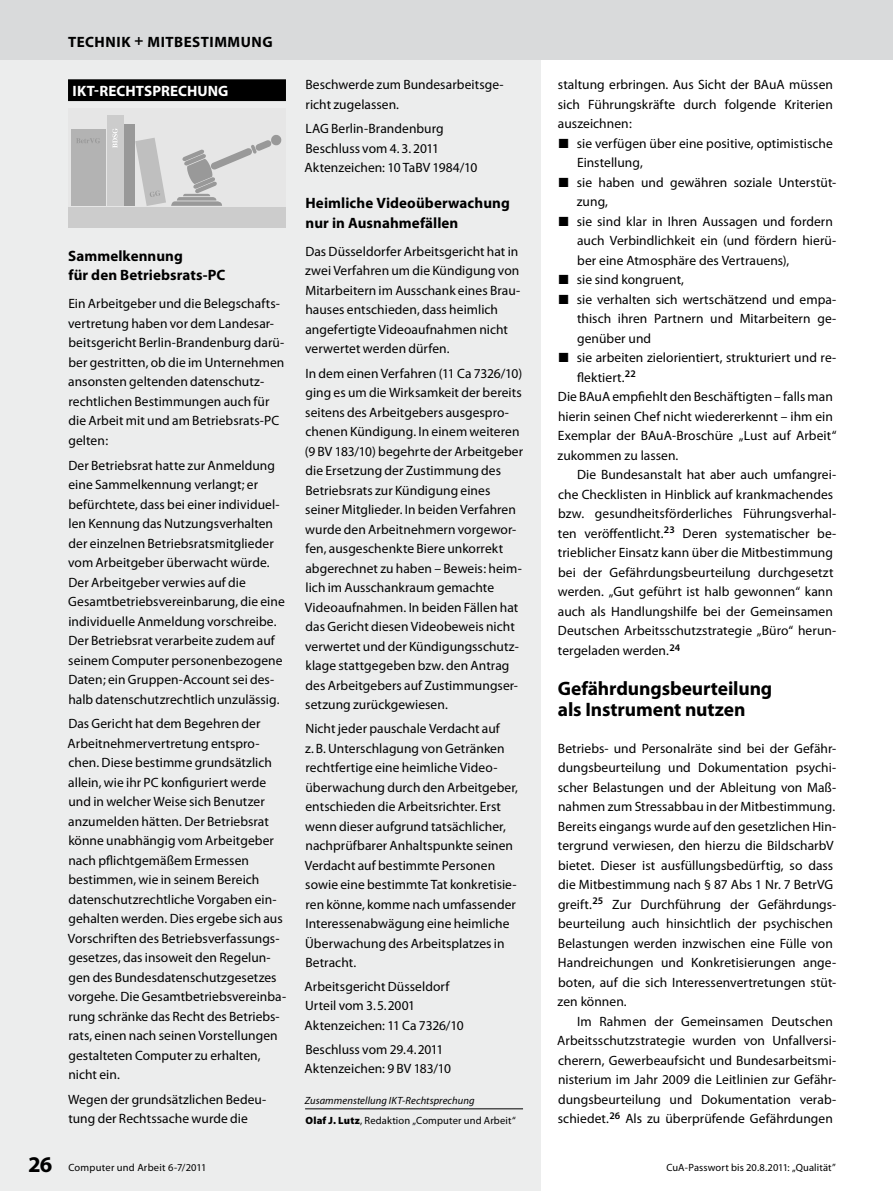
<style>
.page{position:relative;width:893px;height:1191px;background:#fff}
.page>*{position:absolute;margin:0;border:0;box-sizing:border-box;transform-origin:0 0}
.t1{font:700 19.5px/21px "Myriad Pro";letter-spacing:-.005em;color:#000}
.t2{font:700 15px/19.5px "Myriad Pro";letter-spacing:.005em;color:#000}
.t3{font:700 15px "Myriad Pro";letter-spacing:.035em;color:#000}
.t4{font:700 15px "Myriad Pro";letter-spacing:.005em;color:#fff}
.t5{font:13.5px/19.5px "Myriad Pro";letter-spacing:.005em;color:#000}
.t6{font:italic 10.5px/20.2px "Myriad Pro";letter-spacing:.01em;color:#000}
.t7{font:10.5px "Myriad Pro";letter-spacing:.015em;color:#000}
.s1{font-family:"The Mix Expert"}
.s2{font-weight:900;font-style:normal}
.s3{font-style:normal}
.s4{font-weight:700;font-size:22.5px}
</style>
<div class="page">
<div style="left:0;top:60px;width:540px;height:1131px;background:#eceded"></div>
<div style="left:0;top:0;width:893px;height:60px;background:#d9dadb"></div>
<div style="left:68px;top:79px;width:218px;height:22px;background:#000"></div>
<div style="left:68px;top:108px;width:218px;height:119px;background:#e6e6e6"></div>
<div style="left:68px;top:207px;width:218px;height:20px;background:#ccc"></div>
<div style="left:72px;top:129px;width:34px;height:77px;background:#b3b3b3"></div>
<div style="left:107px;top:115px;width:16px;height:91px;background:#ccc"></div>
<div style="left:124px;top:125px;width:10px;height:81px;background:#999"></div>
<svg style="left:77px;top:138px;width:23px;height:5px"></svg>
<svg style="left:112px;top:128px;width:6px;height:20px"></svg>
<svg style="left:135px;top:135px;width:147px;height:71px"></svg>
<hr style="left:305px;top:1108px;width:218px;height:1px;background:#000">
<p class="t3" style="left:68px;top:32px;width:206px">TECHNI K + MITBESTIMMUNG</p>
<p class="t4" style="left:73px;top:81px;width:46px">IKT-Rech</p>
<p class="t4" style="left:136px;top:81px;width:18px">tsprech</p>
<p class="t4" style="left:198px;top:81px;width:31px">ung</p>
<p class="t5" style="left:558px;top:75px;width:277px">staltung erbringen. Aus Sicht der BAuA müssen</p>
<p class="t5" style="left:558px;top:94px;width:277px">sich Führungskräfte durch folgende Kriterien</p>
<p class="t5" style="left:558px;top:114px;width:76px">auszeichnen:</p>
<p class="t5" style="left:558px;top:133px;width:277px"><span class="s1">ó</span> sie verfügen über eine positive, optimistische</p>
<p class="t5" style="left:577px;top:153px;width:67px">Einstellung,</p>
<p class="t5" style="left:558px;top:172px;width:280px"><span class="s1">ó</span> sie haben und gewähren soziale Unterstüt-</p>
<p class="t5" style="left:577px;top:192px;width:33px">zung,</p>
<p class="t5" style="left:558px;top:211px;width:277px"><span class="s1">ó</span> sie sind klar in Ihren Aussagen und fordern</p>
<p class="t5" style="left:577px;top:231px;width:261px">auch Verbindlichkeit ein (und fördern hierü-</p>
<p class="t5" style="left:577px;top:250px;width:213px">ber eine Atmosphäre des Vertrauens),</p>
<p class="t5" style="left:558px;top:270px;width:128px"><span class="s1">ó</span> sie sind kongruent,</p>
<p class="t5" style="left:558px;top:289px;width:280px"><span class="s1">ó</span> sie verhalten sich wertschätzend und empa-</p>
<p class="t5" style="left:577px;top:309px;width:261px">thisch ihren Partnern und Mitarbeitern ge-</p>
<p class="t5" style="left:577px;top:328px;width:76px">genüber und</p>
<p class="t5" style="left:558px;top:348px;width:280px"><span class="s1">ó</span> sie arbeiten zielorientiert, strukturiert und re-</p>
<p class="t5" style="left:577px;top:367px;width:60px">flektiert.<sup>22</sup></p>
<p class="t5" style="left:558px;top:387px;width:276px">Die BAuA empfiehlt den Beschäftigten – falls man</p>
<p class="t5" style="left:558px;top:406px;width:276px">hierin seinen Chef nicht wiedererkennt – ihm ein</p>
<p class="t5" style="left:558px;top:426px;width:280px">Exemplar der BAuA-Broschüre „Lust auf Arbeit“</p>
<p class="t5" style="left:558px;top:445px;width:121px">zukommen zu lassen.</p>
<p class="t5" style="left:577px;top:465px;width:260px">Die Bundesanstalt hat aber auch umfangrei-</p>
<p class="t5" style="left:558px;top:484px;width:277px">che Checklisten in Hinblick auf krankmachendes</p>
<p class="t5" style="left:558px;top:504px;width:280px">bzw. gesundheitsförderliches Führungsverhal-</p>
<p class="t5" style="left:558px;top:523px;width:280px">ten veröffentlicht.<sup>23</sup> Deren systematischer be-</p>
<p class="t5" style="left:558px;top:543px;width:276px">trieblicher Einsatz kann über die Mitbestimmung</p>
<p class="t5" style="left:558px;top:562px;width:277px">bei der Gefährdungsbeurteilung durchgesetzt</p>
<p class="t5" style="left:558px;top:582px;width:277px">werden. „Gut geführt ist halb gewonnen“ kann</p>
<p class="t5" style="left:558px;top:601px;width:276px">auch als Handlungshilfe bei der Gemeinsamen</p>
<p class="t5" style="left:558px;top:621px;width:280px">Deutschen Arbeitsschutzstrategie „Büro“ herun-</p>
<p class="t5" style="left:558px;top:640px;width:124px">tergeladen werden.<sup>24</sup></p>
<h1 class="t1" style="left:558px;top:677px;width:216px">Gefährdungsbeurteilung als Instrument nutzen</h1>
<p class="t5" style="left:558px;top:738px;width:280px">Betriebs- und Personalräte sind bei der Gefähr&shy;dungsbeurteilung und Dokumentation psychi&shy;scher Belastungen und der Ableitung von Maß&shy;nahmen zum Stressabbau in der Mitbestimmung.<br>Bereits eingangs wurde auf den gesetzlichen Hin&shy;tergrund verwiesen, den hierzu die BildscharbV bietet. Dieser ist ausfüllungsbedürftig, so dass die Mitbestimmung nach § 87 Abs 1 Nr. 7 BetrVG greift.<sup>25</sup> Zur Durchführung der Gefährdungs&shy;beurteilung auch hinsichtlich der psychischen Belastungen werden inzwischen eine Fülle von Handreichungen und Konkretisierungen ange&shy;boten, auf die sich Interessenvertretungen stüt&shy;zen können.</p>
<p class="t5" style="left:557px;top:1011px;width:281px;text-indent:20px">Im Rahmen der Gemeinsamen Deutschen Arbeitsschutzstrategie wurden von Unfallversi&shy;cherern, Gewerbeaufsicht und Bundesarbeitsmi&shy;nisterium im Jahr 2009 die Leitlinien zur Gefähr&shy;dungsbeurteilung und Dokumentation verab&shy;schiedet.<sup>26</sup> Als zu überprüfende Gefährdungen</p>
<p class="t5" style="left:305px;top:75px;width:200px">Beschwerde zum Bundesarbeitsge&shy;richt zugelassen.</p>
<p class="t5" style="left:305px;top:119px;width:174px">LAG Berlin-Brandenburg<br>Beschluss vom 4. 3. 2011<br>Aktenzeichen: 10 TaBV 1984/10</p>
<p class="t2" style="left:305px;top:193px;width:206px">Heimliche Videoüberwachung nur in Ausnahmefällen</p>
<p class="t5" style="left:305px;top:241px;width:217px">Das Düsseldorfer Arbeitsgericht hat in zwei Verfahren um die Kündigung von Mitarbeitern im Ausschank eines Brau&shy;hauses entschieden, dass heimlich angefertigte Videoaufnahmen nicht verwertet werden dürfen.</p>
<p class="t5" style="left:305px;top:363px;width:220px">In dem einen Verfahren (11 Ca 7326/10) ging es um die Wirksamkeit der bereits seitens des Arbeitgebers ausgespro&shy;chenen Kündigung. In einem weiteren (9 BV 183/10) begehrte der Arbeitgeber die Ersetzung der Zustimmung des Betriebsrats zur Kündigung eines seiner Mitglieder. In beiden Verfahren wurde den Arbeitnehmern vorgewor&shy;fen, ausgeschenkte Biere unkorrekt abgerechnet zu haben – Beweis: heim&shy;lich im Ausschankraum gemachte Videoaufnahmen. In beiden Fällen hat das Gericht diesen Videobeweis nicht verwertet und der Kündigungsschutz&shy;klage stattgegeben bzw. den Antrag des Arbeitgebers auf Zustimmungser&shy;setzung zurückgewiesen.</p>
<p class="t5" style="left:305px;top:718px;width:215px">Nicht jeder pauschale Verdacht auf<br>z. B. Unterschlagung von Getränken rechtfertige eine heimliche Video&shy;überwachung durch den Arbeitgeber, entschieden die Arbeitsrichter. Erst wenn dieser aufgrund tatsächlicher, nachprüfbarer Anhaltspunkte seinen Verdacht auf bestimmte Personen sowie eine bestimmte Tat konkretisie&shy;ren könne, komme nach umfassender Interessenabwägung eine heimliche Überwachung des Arbeitsplatzes in Betracht.</p>
<p class="t5" style="left:305px;top:976px;width:160px">Arbeitsgericht Düsseldorf<br>Urteil vom 3. 5. 2001<br>Aktenzeichen: 11 Ca 7326/10</p>
<p class="t5" style="left:305px;top:1039px;width:148px">Beschluss vom 29.4. 2011<br>Aktenzeichen: 9 BV 183/10</p>
<p class="t6" style="left:305px;top:1090px;width:213px">Zusammenstellung IKT-Rechtsprechung<br><span class="s2">Olaf J. Lutz</span><span class="s3">, Redaktion „Computer und Arbeit“</span></p>
<p class="t2" style="left:68px;top:246px;width:159px">Sammelkennung<br>für den Betriebsrats-PC</p>
<p class="t5" style="left:68px;top:294px;width:218px">Ein Arbeitgeber und die Belegschafts&shy;vertretung haben vor dem Landesar&shy;beitsgericht Berlin-Brandenburg darü&shy;ber gestritten, ob die im Unternehmen ansonsten geltenden datenschutz&shy;rechtlichen Bestimmungen auch für die Arbeit mit und am Betriebsrats-PC gelten:</p>
<p class="t5" style="left:68px;top:455px;width:218px">Der Betriebsrat hatte zur Anmeldung eine Sammelkennung verlangt; er befürchtete, dass bei einer individuel&shy;len Kennung das Nutzungsverhalten der einzelnen Betriebsratsmitglieder vom Arbeitgeber überwacht würde.<br>Der Arbeitgeber verwies auf die Gesamtbetriebsvereinbarung, die eine individuelle Anmeldung vorschreibe.<br>Der Betriebsrat verarbeite zudem auf seinem Computer personenbezogene Daten; ein Gruppen-Account sei des&shy;halb datenschutzrechtlich unzulässig.</p>
<p class="t5" style="left:68px;top:713px;width:220px">Das Gericht hat dem Begehren der Arbeitnehmervertretung entspro&shy;chen. Diese bestimme grundsätzlich allein, wie ihr PC konfiguriert werde und in welcher Weise sich Benutzer anzumelden hätten. Der Betriebsrat könne unabhängig vom Arbeitgeber nach pflichtgemäßem Ermessen bestimmen, wie in seinem Bereich datenschutzrechtliche Vorgaben ein&shy;gehalten werden. Dies ergebe sich aus Vorschriften des Betriebsverfassungs&shy;gesetzes, das insoweit den Regelun&shy;gen des Bundesdatenschutzgesetzes vorgehe. Die Gesamtbetriebsvereinba&shy;rung schränke das Recht des Betriebs&shy;rats, einen nach seinen Vorstellungen gestalteten Computer zu erhalten, nicht ein.</p>
<p class="t5" style="left:68px;top:1089px;width:200px">Wegen der grundsätzlichen Bedeu&shy;tung der Rechtssache wurde die</p>
<p class="t7" style="left:29px;top:1161px;width:179px"><span class="s4">26</span> Computer und Arbeit 6-7/2011</p>
<p class="t7" style="left:666px;top:1161px;width:171px">CuA-Passwort bis 20.8.2011: „Qualität”</p>
</div>
